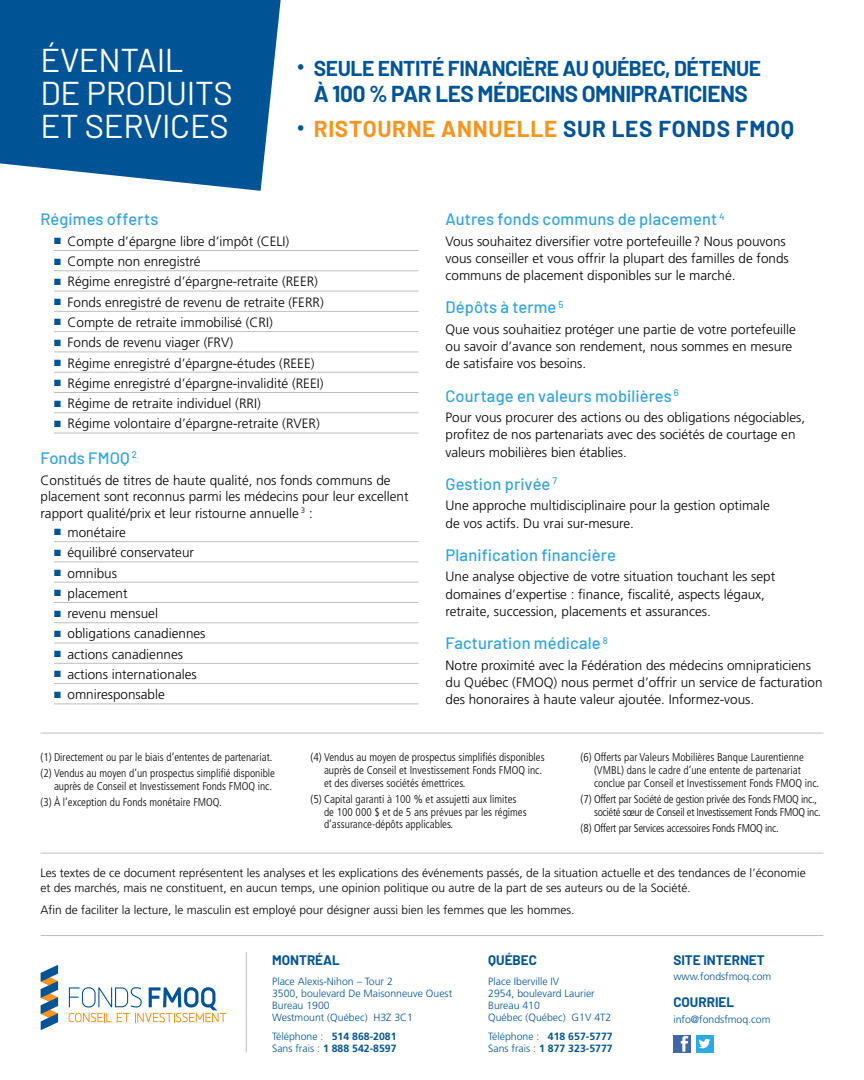
<style>
.page{position:relative;width:864px;height:1080px;background:#fff}
.page>*{position:absolute;margin:0;border:0;box-sizing:border-box;transform-origin:0 0}
.t1{font:33px/33px "Barlow";letter-spacing:-.01em;color:#fff}
.t2{font:700 22.5px "Barlow";letter-spacing:-.02em;color:#005496}
.t3{font:700 22.5px "Barlow";letter-spacing:.03em;color:#f7941e}
.t4{font:700 21px "Barlow";letter-spacing:-.02em;color:#005496}
.t5{font:500 16.5px "Barlow";letter-spacing:.01em;color:#33a3dc}
.t6{font:300 13.5px/17.2px "Frutiger LT Pro";color:#000}
.t7{font:700 13.5px "Barlow";color:#005496}
.t8{font:300 12px/14.4px "Frutiger LT Pro";color:#000}
.t9{font:300 condensed 11.25px/12.8px "Frutiger LT Pro";color:#000}
.t10{font:300 condensed 11.25px/12.8px "Frutiger LT Pro";letter-spacing:-.025em;color:#000}
.t11{font:300 condensed 11.25px "Frutiger LT Pro";letter-spacing:-.02em;color:#000}
.t12{font:300 10.5px/12px "Frutiger LT Pro";color:#005496}
.t13{font:700 10.5px/12px "Frutiger LT Pro";color:#005496}
.s1{font-size:21px;color:#005496}
.s2{color:#005496}
.s3{font-weight:300}
</style>
<div class="page">
<svg style="left:0;top:0;width:281px;height:191px;background:#1a65a0"></svg>
<hr style="left:40px;top:935px;width:784px;height:1px;background:#bcbec0">
<hr style="left:40px;top:853px;width:784px;height:1px;background:#bcbec0">
<hr style="left:40px;top:733px;width:784px;height:1px;background:#bcbec0">
<svg style="left:41px;top:965px;width:17px;height:65px"></svg>
<svg style="left:69px;top:987px;width:157px;height:35px"></svg>
<hr style="left:246px;top:952px;width:1px;height:100px;background:#bcbec0">
<hr style="left:54px;top:250px;width:364px;height:1px;background:#bcbec0">
<hr style="left:54px;top:270px;width:364px;height:1px;background:#bcbec0">
<hr style="left:54px;top:291px;width:364px;height:1px;background:#bcbec0">
<hr style="left:54px;top:311px;width:364px;height:1px;background:#bcbec0">
<hr style="left:54px;top:331px;width:364px;height:1px;background:#bcbec0">
<hr style="left:54px;top:352px;width:364px;height:1px;background:#bcbec0">
<hr style="left:54px;top:372px;width:364px;height:1px;background:#bcbec0">
<hr style="left:54px;top:392px;width:364px;height:1px;background:#bcbec0">
<hr style="left:54px;top:412px;width:364px;height:1px;background:#bcbec0">
<hr style="left:54px;top:433px;width:364px;height:1px;background:#bcbec0">
<hr style="left:54px;top:541px;width:364px;height:1px;background:#bcbec0">
<hr style="left:54px;top:562px;width:364px;height:1px;background:#bcbec0">
<hr style="left:54px;top:582px;width:364px;height:1px;background:#bcbec0">
<hr style="left:54px;top:602px;width:364px;height:1px;background:#bcbec0">
<hr style="left:54px;top:622px;width:364px;height:1px;background:#bcbec0">
<hr style="left:54px;top:643px;width:364px;height:1px;background:#bcbec0">
<hr style="left:54px;top:663px;width:364px;height:1px;background:#bcbec0">
<hr style="left:54px;top:683px;width:364px;height:1px;background:#bcbec0">
<hr style="left:54px;top:704px;width:364px;height:1px;background:#bcbec0">
<div style="left:696px;top:1035px;width:17px;height:17px;background:#2caae1"></div>
<div style="left:673px;top:1035px;width:18px;height:17px;background:#4267a7"></div>
<svg style="left:699px;top:1039px;width:11px;height:9px"></svg>
<svg style="left:681px;top:1036px;width:7px;height:16px"></svg>
<h1 class="t1" style="left:40px;top:41px;width:194px">ÉVENTAIL<br>DE PRODUITS<br>ET SERVICES</h1>
<h3 class="t4" style="left:297px;top:53px;width:465px">• SEULE ENTITÉ FINANCIÈRE AU QUÉBEC, DÉTENUE</h3>
<h2 class="t2" style="left:314px;top:77px;width:435px">À 100 % PAR LES MÉDECINS OMNIPRATICIENS</h2>
<h2 class="t3" style="left:297px;top:112px;width:498px"><span class="s1">•</span> RISTOURNE ANNUELLE <span class="s2">SUR LES FONDS FMOQ</span></h2>
<p class="t5" style="left:40px;top:207px;width:120px">Régimes offerts</p>
<p class="t6" style="left:54px;top:233px;width:237px"><span class="s2">■</span> Compte d’épargne libre d’impôt (CELI)</p>
<p class="t6" style="left:54px;top:253px;width:148px"><span class="s2">■</span> Compte non enregistré</p>
<p class="t6" style="left:54px;top:273px;width:266px"><span class="s2">■</span> Régime enregistré d’épargne-retraite (REER)</p>
<p class="t6" style="left:54px;top:293px;width:271px"><span class="s2">■</span> Fonds enregistré de revenu de retraite (FERR)</p>
<p class="t6" style="left:54px;top:314px;width:220px"><span class="s2">■</span> Compte de retraite immobilisé (CRI)</p>
<p class="t6" style="left:54px;top:334px;width:181px"><span class="s2">■</span> Fonds de revenu viager (FRV)</p>
<p class="t6" style="left:54px;top:354px;width:262px"><span class="s2">■</span> Régime enregistré d’épargne-études (REEE)</p>
<p class="t6" style="left:54px;top:375px;width:271px"><span class="s2">■</span> Régime enregistré d’épargne-invalidité (REEI)</p>
<p class="t6" style="left:54px;top:395px;width:208px"><span class="s2">■</span> Régime de retraite individuel (RRI)</p>
<p class="t6" style="left:54px;top:415px;width:267px"><span class="s2">■</span> Régime volontaire d’épargne-retraite (RVER)</p>
<p class="t5" style="left:40px;top:446px;width:98px">Fonds FMOQ <sup>2</sup></p>
<p class="t6" style="left:40px;top:472px;width:370px;line-height:16.5px">Constitués de titres de haute qualité, nos fonds communs de placement sont reconnus parmi les médecins pour leur excellent rapport qualité/prix et leur ristourne annuelle <sup>3</sup> :</p>
<p class="t6" style="left:54px;top:524px;width:73px"><span class="s2">■</span> monétaire</p>
<p class="t6" style="left:54px;top:544px;width:142px"><span class="s2">■</span> équilibré conservateur</p>
<p class="t6" style="left:54px;top:564px;width:65px"><span class="s2">■</span> omnibus</p>
<p class="t6" style="left:54px;top:585px;width:75px"><span class="s2">■</span> placement</p>
<p class="t6" style="left:54px;top:605px;width:106px"><span class="s2">■</span> revenu mensuel</p>
<p class="t6" style="left:54px;top:625px;width:153px"><span class="s2">■</span> obligations canadiennes</p>
<p class="t6" style="left:54px;top:645px;width:131px"><span class="s2">■</span> actions canadiennes</p>
<p class="t6" style="left:54px;top:666px;width:144px"><span class="s2">■</span> actions internationales</p>
<p class="t6" style="left:54px;top:686px;width:112px"><span class="s2">■</span> omniresponsable</p>
<p class="t5" style="left:446px;top:207px;width:281px">Autres fonds communs de placement <sup>4</sup></p>
<p class="t6" style="left:446px;top:232px;width:345px">Vous souhaitez diversifier votre portefeuille ? Nous pouvons vous conseiller et vous offrir la plupart des familles de fonds communs de placement disponibles sur le marché.</p>
<p class="t5" style="left:446px;top:295px;width:119px">Dépôts à terme <sup>5</sup></p>
<p class="t6" style="left:446px;top:321px;width:352px">Que vous souhaitiez protéger une partie de votre portefeuille ou savoir d’avance son rendement, nous sommes en mesure de satisfaire vos besoins.</p>
<p class="t5" style="left:446px;top:384px;width:235px">Courtage en valeurs mobilières <sup>6</sup></p>
<p class="t6" style="left:446px;top:409px;width:361px">Pour vous procurer des actions ou des obligations négociables, profitez de nos partenariats avec des sociétés de courtage en valeurs mobilières bien établies.</p>
<p class="t5" style="left:446px;top:472px;width:113px">Gestion privée <sup>7</sup></p>
<p class="t6" style="left:446px;top:497px;width:326px">Une approche multidisciplinaire pour la gestion optimale de vos actifs. Du vrai sur-mesure.</p>
<p class="t5" style="left:446px;top:543px;width:172px">Planification financière</p>
<p class="t6" style="left:446px;top:568px;width:331px">Une analyse objective de votre situation touchant les sept domaines d’expertise : finance, fiscalité, aspects légaux, retraite, succession, placements et assurances.</p>
<p class="t5" style="left:446px;top:631px;width:164px">Facturation médicale <sup>8</sup></p>
<p class="t6" style="left:446px;top:656px;width:379px">Notre proximité avec la Fédération des médecins omnipraticiens du Québec (FMOQ) nous permet d’offrir un service de facturation des honoraires à haute valeur ajoutée. Informez-vous.</p>
<p class="t9" style="left:40px;top:750px;width:236px;line-height:16px">(1) Directement ou par le biais d’ententes de partenariat. (2) Vendus au moyen d’un prospectus simplifié disponible</p>
<p class="t9" style="left:40px;top:778px;width:233px;line-height:16px;text-indent:14px">auprès de Conseil et Investissement Fonds FMOQ inc. (3) À l’exception du Fonds monétaire FMOQ.</p>
<p class="t9" style="left:324px;top:751px;width:222px;text-indent:-14px">(4) Vendus au moyen de prospectus simplifiés disponibles auprès de Conseil et Investissement Fonds FMOQ inc. et des diverses sociétés émettrices.</p>
<p class="t9" style="left:324px;top:793px;width:204px;text-indent:-14px">(5) Capital garanti à 100 % et assujetti aux limites de 100 000 $ et de 5 ans prévues par les régimes d’assurance-dépôts applicables.</p>
<p class="t9" style="left:594px;top:751px;width:227px;text-indent:-14px">(6) Offerts par Valeurs Mobilières Banque Laurentienne (VMBL) dans le cadre d’une entente de partenariat conclue par Conseil et Investissement Fonds FMOQ inc.</p>
<p class="t10" style="left:594px;top:793px;width:228px;text-indent:-14px">(7) Offert par Société de gestion privée des Fonds FMOQ inc., société sœur de Conseil et Investissement Fonds FMOQ inc.</p>
<p class="t11" style="left:580px;top:821px;width:200px">(8) Offert par Services accessoires Fonds FMOQ inc.</p>
<p class="t8" style="left:40px;top:866px;width:767px">Les textes de ce document représentent les analyses et les explications des événements passés, de la situation actuelle et des tendances de l’économie et des marchés, mais ne constituent, en aucun temps, une opinion politique ou autre de la part de ses auteurs ou de la Société.</p>
<p class="t8" style="left:40px;top:903px;width:535px">Afin de faciliter la lecture, le masculin est employé pour désigner aussi bien les femmes que les hommes.</p>
<p class="t7" style="left:272px;top:950px;width:69px">MONTRÉAL</p>
<p class="t12" style="left:272px;top:975px;width:182px">Place Alexis-Nihon – Tour 2<br>3500, boulevard De Maisonneuve Ouest<br>Bureau 1900<br>Westmount (Québec) H3Z 3C1</p>
<p class="t13" style="left:272px;top:1031px;width:126px"><span class="s3">Téléphone :</span> 514 868-2081<br><span class="s3">Sans frais :</span> 1 888 542-8597</p>
<p class="t7" style="left:488px;top:950px;width:50px">QUÉBEC</p>
<p class="t12" style="left:488px;top:975px;width:125px">Place Iberville IV<br>2954, boulevard Laurier<br>Bureau 410<br>Québec (Québec) G1V 4T2</p>
<p class="t13" style="left:488px;top:1031px;width:126px"><span class="s3">Téléphone :</span> 418 657-5777<br><span class="s3">Sans frais :</span> 1 877 323-5777</p>
<p class="t7" style="left:673px;top:950px;width:93px">SITE INTERNET</p>
<p class="t12" style="left:673px;top:971px;width:100px">www.fondsfmoq.com</p>
<p class="t7" style="left:673px;top:993px;width:62px">COURRIEL</p>
<p class="t12" style="left:673px;top:1013px;width:99px">info@fondsfmoq.com</p>
</div>
